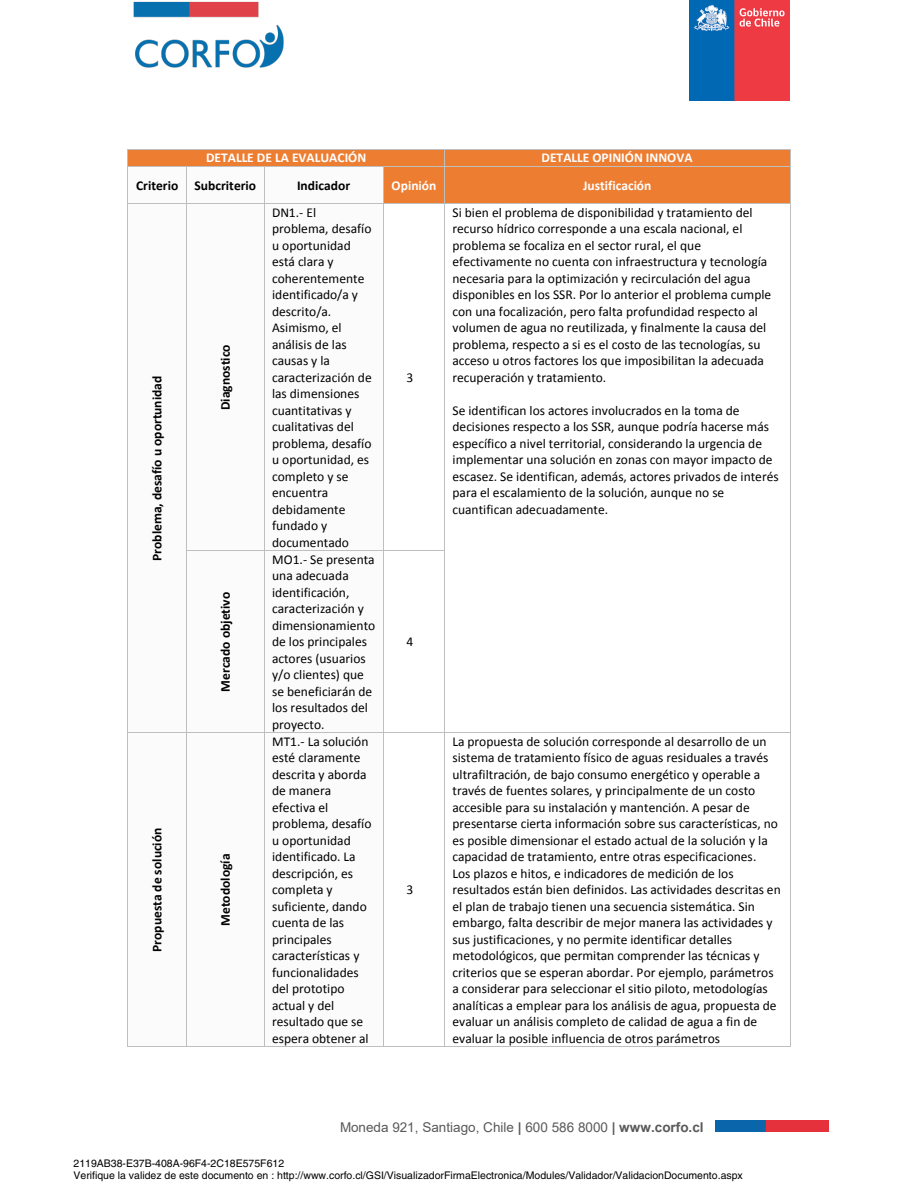
<style>
.page{position:relative;width:918px;height:1188px;background:#fff}
.page>*{position:absolute;margin:0;border:0;box-sizing:border-box;transform-origin:0 0}
.t1{font:13.5px/16.5px "Calibri";color:#000}
.t2{font:700 13.5px "Calibri";letter-spacing:.005em;color:#000}
.t3{font:700 13.5px "Calibri";color:#fff}
.t4{font:13.5px "Arial";color:#595959}
.t5{font:10.5px/12px "Helvetica";color:#000}
.s1{font-weight:700}
</style>
<div class="page">
<img style="left:716px;top:1120px;width:113px;height:12px">
<img style="left:689px;top:0;width:100px;height:100px">
<img style="left:133px;top:1px;width:151px;height:67px">
<div style="left:128px;top:150px;width:316px;height:16px;background:#ed7d31"></div>
<div style="left:445px;top:150px;width:345px;height:16px;background:#ed7d31"></div>
<hr style="left:128px;top:149px;width:316px;height:1px;background:#bfbfbf">
<hr style="left:445px;top:149px;width:345px;height:1px;background:#bfbfbf">
<div style="left:128px;top:167px;width:58px;height:36px;background:#fbfbfb"></div>
<div style="left:187px;top:167px;width:77px;height:36px;background:#fbfbfb"></div>
<div style="left:264px;top:167px;width:119px;height:36px;background:#fbfbfb"></div>
<div style="left:384px;top:167px;width:60px;height:36px;background:#ed7d31"></div>
<div style="left:445px;top:167px;width:345px;height:36px;background:#ed7d31"></div>
<hr style="left:128px;top:166px;width:58px;height:1px;background:#bfbfbf">
<hr style="left:187px;top:166px;width:77px;height:1px;background:#bfbfbf">
<hr style="left:264px;top:166px;width:119px;height:1px;background:#bfbfbf">
<hr style="left:384px;top:166px;width:60px;height:1px;background:#bfbfbf">
<svg style="left:444px;top:149px;width:1px;height:18px"></svg>
<hr style="left:445px;top:166px;width:345px;height:1px;background:#bfbfbf">
<svg style="left:790px;top:149px;width:1px;height:18px"></svg>
<hr style="left:128px;top:167px;width:1px;height:36px;background:#bfbfbf">
<hr style="left:186px;top:167px;width:1px;height:36px;background:#bfbfbf">
<hr style="left:264px;top:167px;width:1px;height:36px;background:#bfbfbf">
<hr style="left:383px;top:167px;width:1px;height:36px;background:#bfbfbf">
<hr style="left:444px;top:167px;width:1px;height:36px;background:#bfbfbf">
<hr style="left:790px;top:167px;width:1px;height:36px;background:#bfbfbf">
<div style="left:128px;top:204px;width:58px;height:528px;background:#fbfbfb"></div>
<div style="left:187px;top:204px;width:77px;height:346px;background:#fbfbfb"></div>
<div style="left:264px;top:204px;width:119px;height:346px;background:#fbfbfb"></div>
<hr style="left:128px;top:203px;width:58px;height:1px;background:#bfbfbf">
<hr style="left:187px;top:203px;width:77px;height:1px;background:#bfbfbf">
<hr style="left:264px;top:203px;width:119px;height:1px;background:#bfbfbf">
<hr style="left:384px;top:203px;width:60px;height:1px;background:#bfbfbf">
<hr style="left:445px;top:203px;width:345px;height:1px;background:#bfbfbf">
<hr style="left:128px;top:204px;width:1px;height:346px;background:#bfbfbf">
<hr style="left:186px;top:204px;width:1px;height:346px;background:#bfbfbf">
<hr style="left:264px;top:204px;width:1px;height:346px;background:#bfbfbf">
<hr style="left:383px;top:204px;width:1px;height:346px;background:#bfbfbf">
<hr style="left:444px;top:204px;width:1px;height:346px;background:#bfbfbf">
<hr style="left:790px;top:204px;width:1px;height:346px;background:#bfbfbf">
<div style="left:187px;top:551px;width:77px;height:181px;background:#fbfbfb"></div>
<div style="left:264px;top:551px;width:119px;height:181px;background:#fbfbfb"></div>
<hr style="left:187px;top:550px;width:77px;height:1px;background:#bfbfbf">
<hr style="left:264px;top:550px;width:119px;height:1px;background:#bfbfbf">
<hr style="left:384px;top:550px;width:60px;height:1px;background:#bfbfbf">
<hr style="left:128px;top:551px;width:1px;height:181px;background:#bfbfbf">
<hr style="left:186px;top:551px;width:1px;height:181px;background:#bfbfbf">
<hr style="left:264px;top:551px;width:1px;height:181px;background:#bfbfbf">
<hr style="left:383px;top:551px;width:1px;height:181px;background:#bfbfbf">
<hr style="left:444px;top:551px;width:1px;height:181px;background:#bfbfbf">
<hr style="left:790px;top:551px;width:1px;height:181px;background:#bfbfbf">
<div style="left:128px;top:733px;width:58px;height:313px;background:#fbfbfb"></div>
<div style="left:187px;top:733px;width:77px;height:313px;background:#fbfbfb"></div>
<div style="left:264px;top:733px;width:119px;height:313px;background:#fbfbfb"></div>
<hr style="left:128px;top:732px;width:58px;height:1px;background:#bfbfbf">
<hr style="left:187px;top:732px;width:77px;height:1px;background:#bfbfbf">
<hr style="left:264px;top:732px;width:119px;height:1px;background:#bfbfbf">
<hr style="left:384px;top:732px;width:60px;height:1px;background:#bfbfbf">
<hr style="left:445px;top:732px;width:345px;height:1px;background:#bfbfbf">
<hr style="left:128px;top:733px;width:1px;height:313px;background:#bfbfbf">
<hr style="left:128px;top:1046px;width:58px;height:1px;background:#bfbfbf">
<hr style="left:186px;top:733px;width:1px;height:313px;background:#bfbfbf">
<hr style="left:187px;top:1046px;width:77px;height:1px;background:#bfbfbf">
<hr style="left:264px;top:733px;width:1px;height:313px;background:#bfbfbf">
<hr style="left:264px;top:1046px;width:119px;height:1px;background:#bfbfbf">
<hr style="left:383px;top:733px;width:1px;height:313px;background:#bfbfbf">
<hr style="left:384px;top:1046px;width:60px;height:1px;background:#bfbfbf">
<hr style="left:444px;top:733px;width:1px;height:313px;background:#bfbfbf">
<hr style="left:445px;top:1046px;width:345px;height:1px;background:#bfbfbf">
<hr style="left:790px;top:733px;width:1px;height:313px;background:#bfbfbf">
<p class="t3" style="left:206px;top:148px;width:162px">DETALLE DE LA EVALUACIÓN</p>
<p class="t3" style="left:542px;top:148px;width:152px">DETALLE OPINIÓN INNOVA</p>
<p class="t2" style="left:136px;top:176px;width:121px">Criterio Subcriterio</p>
<p class="t2" style="left:297px;top:176px;width:55px">Indicador</p>
<p class="t3" style="left:392px;top:176px;width:46px">Opinión</p>
<p class="t3" style="left:583px;top:176px;width:70px">Justificación</p>
<p class="t2" style="left:148px;top:561px;width:187px;rotate:-90deg">Problema, desafío u oportunidad</p>
<p class="t2" style="left:148px;top:952px;width:126px;rotate:-90deg">Propuesta de solución</p>
<p class="t2" style="left:216px;top:410px;width:67px;rotate:-90deg">Diagnostico</p>
<p class="t2" style="left:216px;top:692px;width:101px;rotate:-90deg">Mercado objetivo</p>
<p class="t2" style="left:216px;top:926px;width:74px;rotate:-90deg">Metodología</p>
<p class="t1" style="left:272px;top:204px;width:101px">DN1.- El problema, desafío u oportunidad está clara y coherentemente identificado/a y descrito/a.<br>Asimismo, el análisis de las causas y la caracterización de las dimensiones cuantitativas y cualitativas del problema, desafío u oportunidad, es completo y se encuentra debidamente fundado y documentado</p>
<p class="t1" style="left:272px;top:551px;width:105px">MO1.- Se presenta una adecuada identificación, caracterización y dimensionamiento de los principales actores (usuarios y/o clientes) que se beneficiarán de los resultados del proyecto.</p>
<p class="t1" style="left:272px;top:733px;width:101px">MT1.- La solución esté claramente descrita y aborda de manera efectiva el problema, desafío u oportunidad identificado. La descripción, es completa y suficiente, dando cuenta de las principales características y funcionalidades del prototipo actual y del resultado que se espera obtener al</p>
<p class="t1" style="left:407px;top:369px;width:8px">3</p>
<p class="t1" style="left:407px;top:633px;width:8px">4</p>
<p class="t1" style="left:407px;top:881px;width:8px">3</p>
<p class="t1" style="left:453px;top:204px;width:320px">Si bien el problema de disponibilidad y tratamiento del recurso hídrico corresponde a una escala nacional, el problema se focaliza en el sector rural, el que efectivamente no cuenta con infraestructura y tecnología necesaria para la optimización y recirculación del agua disponibles en los SSR. Por lo anterior el problema cumple con una focalización, pero falta profundidad respecto al volumen de agua no reutilizada, y finalmente la causa del problema, respecto a si es el costo de las tecnologías, su acceso u otros factores los que imposibilitan la adecuada recuperación y tratamiento.</p>
<p class="t1" style="left:453px;top:402px;width:328px">Se identifican los actores involucrados en la toma de decisiones respecto a los SSR, aunque podría hacerse más específico a nivel territorial, considerando la urgencia de implementar una solución en zonas con mayor impacto de escasez. Se identifican, además, actores privados de interés para el escalamiento de la solución, aunque no se cuantifican adecuadamente.</p>
<p class="t1" style="left:453px;top:733px;width:330px">La propuesta de solución corresponde al desarrollo de un sistema de tratamiento físico de aguas residuales a través ultrafiltración, de bajo consumo energético y operable a través de fuentes solares, y principalmente de un costo accesible para su instalación y mantención. A pesar de presentarse cierta información sobre sus características, no es posible dimensionar el estado actual de la solución y la capacidad de tratamiento, entre otras especificaciones.<br>Los plazos e hitos, e indicadores de medición de los resultados están bien definidos. Las actividades descritas en el plan de trabajo tienen una secuencia sistemática. Sin embargo, falta describir de mejor manera las actividades y sus justificaciones, y no permite identificar detalles metodológicos, que permitan comprender las técnicas y criterios que se esperan abordar. Por ejemplo, parámetros a considerar para seleccionar el sitio piloto, metodologías analíticas a emplear para los análisis de agua, propuesta de evaluar un análisis completo de calidad de agua a fin de evaluar la posible influencia de otros parámetros</p>
<p class="t4" style="left:340px;top:1118px;width:365px">Moneda 921, Santiago, Chile <span class="s1">|</span> 600 586 8000 <span class="s1">| www.corfo.cl</span></p>
<p class="t5" style="left:74px;top:1157px;width:671px">2119AB38-E37B-408A-96F4-2C18E575F612<br>Verifique la validez de este documento en : http://www.corfo.cl/GSI/VisualizadorFirmaElectronica/Modules/Validador/ValidacionDocumento.aspx</p>
</div>
